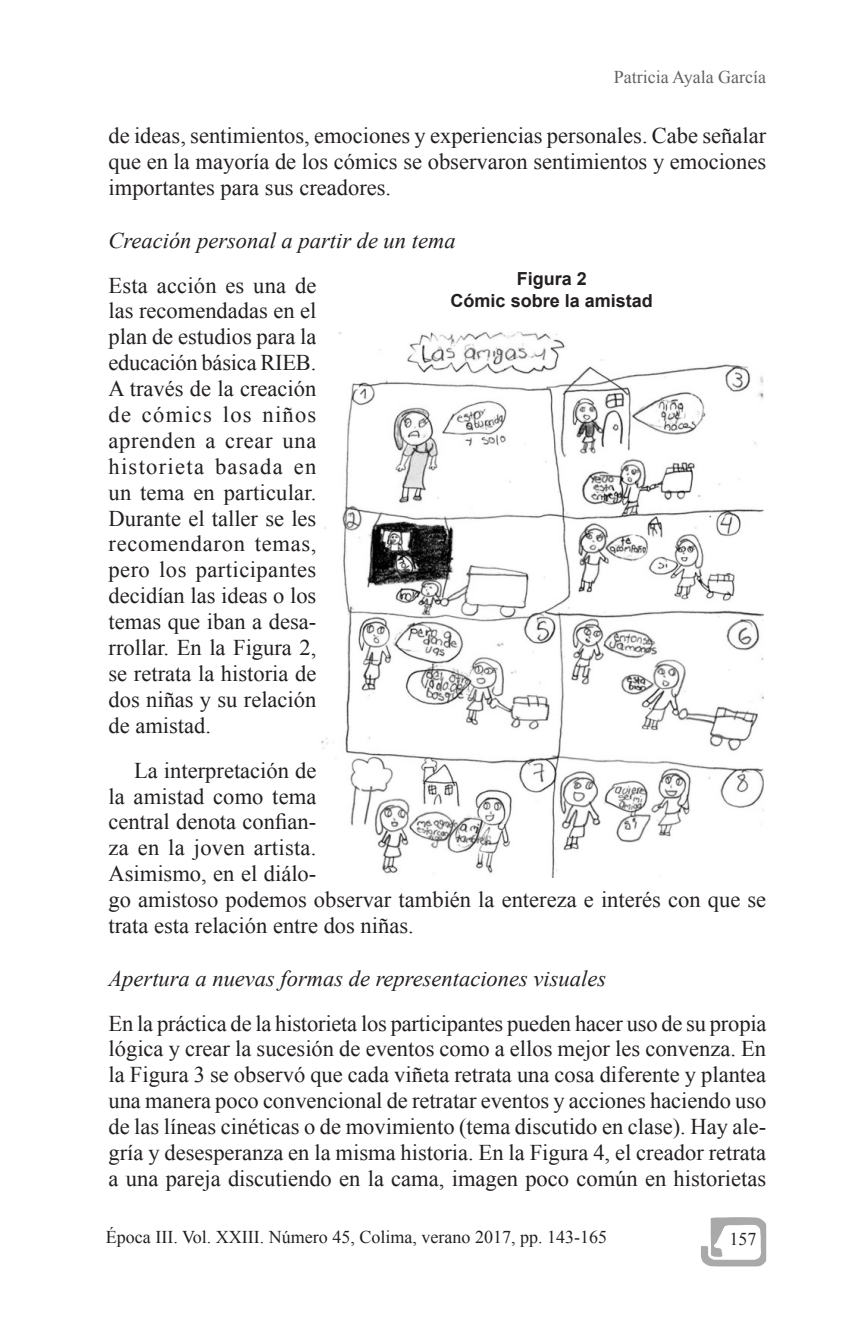
<style>
.page{position:relative;width:862px;height:1340px;background:#fff}
.page>*{position:absolute;margin:0;border:0;box-sizing:border-box;transform-origin:0 0}
.Párrafo_inicial_ID3{font:22.5px/25.9px "Times New Roman";color:#231f20;text-align:justify}
.Texto_base_ID3{font:22.5px/25.9px "Times New Roman";color:#231f20}
.Subtítulo_ESCC_piso{font:italic 22.5px "Times New Roman";color:#231f20}
.t1{font:18px "Times New Roman";color:#231f20}
.Títulos_de_Cuadros_y{font:700 18px/21.6px "Arial";color:#231f20;text-align:center}
.t2{font:18px "Times New Roman";color:#636366}
</style>
<div class="page">
<img style="left:321px;top:332px;width:442px;height:545px">
<svg style="left:701px;top:1217px;width:64px;height:49px"></svg>
<p class="t2" style="left:613px;top:65px;width:154px">Patricia Ayala García</p>
<p class="Párrafo_inicial_ID3" style="left:108px;top:122px;width:658px">de ideas, sentimientos, emociones y experiencias personales. Cabe señalar que en la mayoría de los cómics se observaron sentimientos y emociones importantes para sus creadores.</p>
<p class="Subtítulo_ESCC_piso" style="left:108px;top:224px;width:348px">Creación personal a partir de un tema</p>
<p class="Párrafo_inicial_ID3" style="left:108px;top:272px;width:209px">Esta acción es una de las recomendadas en el plan de estudios para la educación básica RIEB.<br>A través de la creación de cómics los niños aprenden a crear una historieta basada en un tema en particular.<br>Durante el taller se les recomendaron temas, pero los participantes decidían las ideas o los temas que iban a desa&shy;rrollar. En la Figura 2, se retrata la historia de dos niñas y su relación de amistad.</p>
<p class="Texto_base_ID3" style="left:108px;top:756px;width:658px;text-indent:26px">La interpretación de<br>la amistad como tema<br>central denota confian-<br>za en la joven artista.<br>Asimismo, en el diálo-<br>go amistoso podemos observar también la entereza e interés con que se trata esta relación entre dos niñas.</p>
<p class="Subtítulo_ESCC_piso" style="left:108px;top:962px;width:499px">Apertura a nuevas formas de representaciones visuales</p>
<p class="Párrafo_inicial_ID3" style="left:108px;top:1009px;width:659px">En la práctica de la historieta los participantes pueden hacer uso de su propia lógica y crear la sucesión de eventos como a ellos mejor les convenza. En la Figura 3 se observó que cada viñeta retrata una cosa diferente y plantea una manera poco convencional de retratar eventos y acciones haciendo uso de las líneas cinéticas o de movimiento (tema discutido en clase). Hay ale&shy;gría y desesperanza en la misma historia. En la Figura 4, el creador retrata a una pareja discutiendo en la cama, imagen poco común en historietas</p>
<p class="Títulos_de_Cuadros_y" style="left:450px;top:268px;width:204px">Figura 2<br>Cómic sobre la amistad</p>
<p class="t1" style="left:106px;top:1225px;width:502px">Época III. Vol. XXIII. Número 45, Colima, verano 2017, pp. 143-165</p>
<p class="t1" style="left:729px;top:1227px;width:28px">157</p>
</div>
